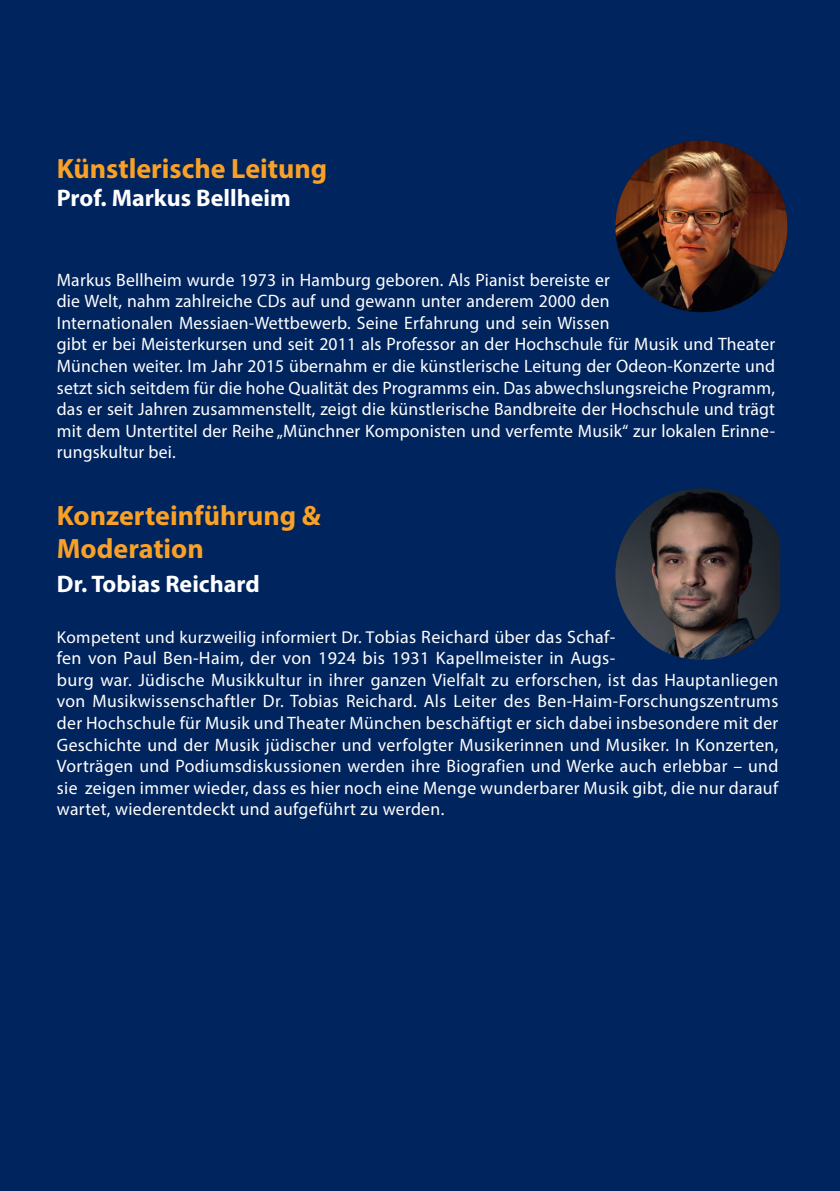
<style>
.page{position:relative;width:840px;height:1191px;background:#fff}
.page>*{position:absolute;margin:0;border:0;box-sizing:border-box;transform-origin:0 0}
.t1{font:700 28px/33.6px "Myriad Pro";color:#f9a026}
.t2{font:700 24px "Myriad Pro";color:#fff}
.t3{font:18px/21.6px "Myriad Pro";letter-spacing:.01em;color:#fff}
.t4{font:17.2px "Myriad Pro";letter-spacing:.02em;color:#fff}
.s1{font-size:18px}
</style>
<div class="page">
<div style="left:0;top:0;width:839px;height:1191px;background:#00245d"></div>
<img style="left:615px;top:141px;width:171px;height:171px;border-radius:86px">
<img style="left:615px;top:488px;width:164px;height:172px">
<h1 class="t1" style="left:57px;top:150px;width:272px">Künstlerische Leitung</h1>
<h2 class="t2" style="left:57px;top:183px;width:235px">Prof. Markus Bellheim</h2>
<p class="t3" style="left:57px;top:268px;width:719px">Markus Bellheim wurde 1973 in Hamburg geboren. Als Pianist bereiste er<br>die Welt, nahm zahlreiche CDs auf und gewann unter anderem 2000 den<br>Internationalen Messiaen-Wettbewerb. Seine Erfahrung und sein Wissen<br>gibt er bei Meisterkursen und seit 2011 als Professor an der Hochschule für Musik und Theater München weiter. Im Jahr 2015 übernahm er die künstlerische Leitung der Odeon-Konzerte und setzt sich seitdem für die hohe Qualität des Programms ein. Das abwechslungsreiche Programm, das er seit Jahren zusammenstellt, zeigt die künstlerische Bandbreite der Hochschule und trägt mit dem Untertitel der Reihe „Münchner Komponisten und verfemte Musik“ zur lokalen Erinne&shy;rungskultur bei.</p>
<h1 class="t1" style="left:57px;top:498px;width:265px">Konzerteinführung &amp;<br>Moderation</h1>
<h2 class="t2" style="left:57px;top:568px;width:204px">Dr. Tobias Reichard</h2>
<p class="t4" style="left:57px;top:626px;width:559px">Kompetent und kurzweilig informiert Dr. T<span class="s1">obias Reichard über das Schaf-</span></p>
<p class="t3" style="left:57px;top:647px;width:722px">fen von Paul Ben-Haim, der von 1924 bis 1931 Kapellmeister in Augs-<br>burg war. Jüdische Musikkultur in ihrer ganzen Vielfalt zu erforschen, ist das Hauptanliegen von Musikwissenschaftler Dr. Tobias Reichard. Als Leiter des Ben-Haim-Forschungszentrums der Hochschule für Musik und Theater München beschäftigt er sich dabei insbesondere mit der Geschichte und der Musik jüdischer und verfolgter Musikerinnen und Musiker. In Konzerten, Vorträgen und Podiumsdiskussionen werden ihre Biografien und Werke auch erlebbar – und sie zeigen immer wieder, dass es hier noch eine Menge wunderbarer Musik gibt, die nur darauf wartet, wiederentdeckt und aufgeführt zu werden.</p>
</div>
